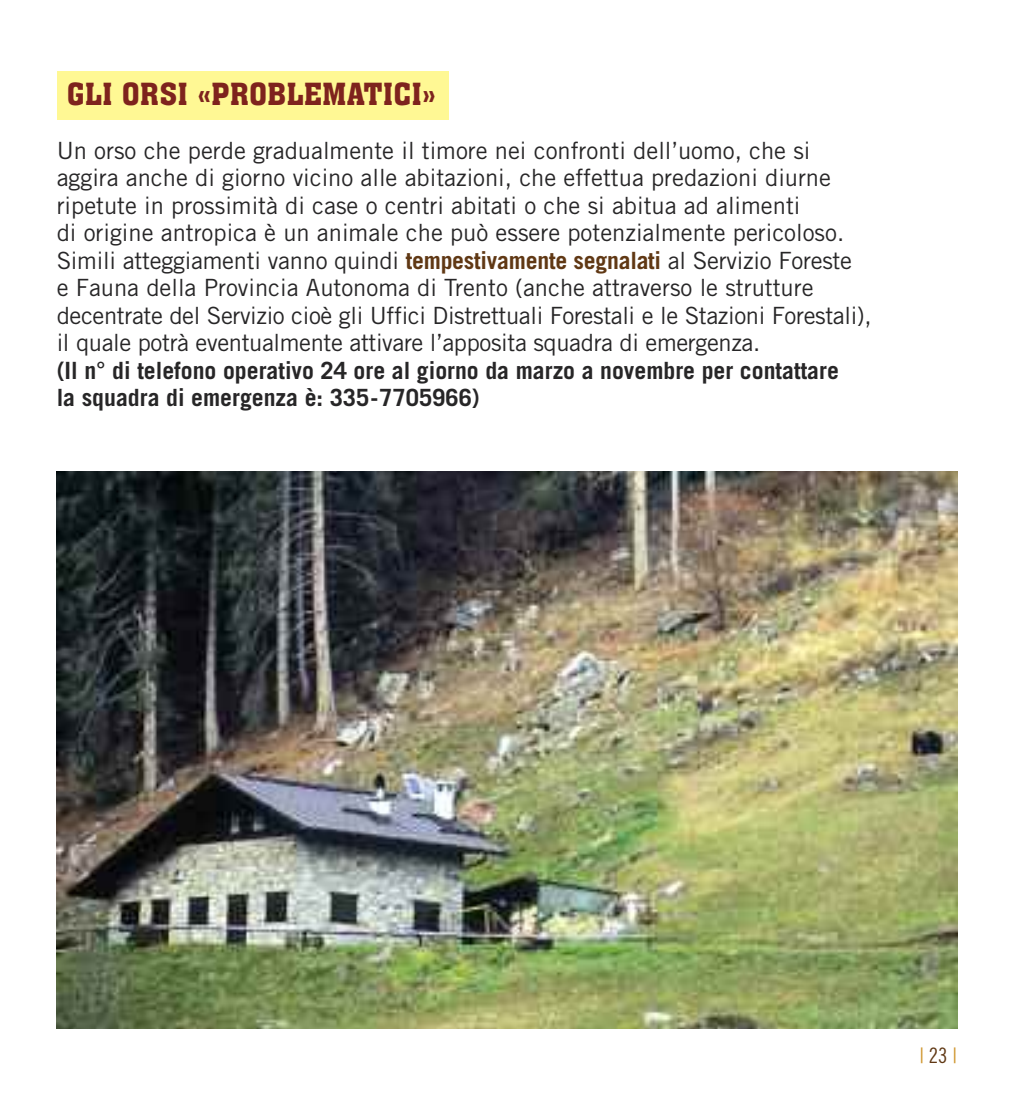
<style>
.page{position:relative;width:1028px;height:1099px;background:#fff}
.page>*{position:absolute;margin:0;border:0;box-sizing:border-box;transform-origin:0 0}
.t1{font:30px "Aachen BT";color:#7e231d}
.t2{font:23.75px/27.5px "Trade Gothic";color:#272627}
.t3{font:700 23.75px/27.5px "Trade Gothic";color:#272627}
.t4{font:21.25px "Trade Gothic Cond Eighteen";color:#d19833}
.s1{font-weight:700;color:#603814}
.s2{color:#603814}
</style>
<div class="page">
<div style="left:57px;top:71px;width:391px;height:49px;background:#fff894"></div>
<img style="left:57px;top:471px;width:900px;height:557px">
<p class="t1" style="left:67px;top:82px;width:371px">GLI ORSI «PROBLEMATICI»</p>
<p class="t2" style="left:57px;top:139px;width:816px">Un orso che perde gradualmente il timore nei confronti dell’uomo, che si aggira anche di giorno vicino alle abitazioni, che effettua predazioni diurne ripetute in prossimità di case o centri abitati o che si abitua ad alimenti<br>di origine antropica è un animale che può essere potenzialmente pericoloso.<br>Simili atteggiamenti vanno quindi <span class="s1">tempestivamente segnalati</span> al Servizio Foreste<br>e Fauna della Provincia Autonoma di Trento (anche attraverso le strutture decentrate del Servizio cioè gli Uffici Distrettuali Forestali e le Stazioni Forestali), il quale potrà eventualmente attivare l’apposita squadra di emergenza.</p>
<p class="t3" style="left:57px;top:359px;width:783px">(Il n° di telefono operativo 24 ore al giorno da marzo a novembre per contattare la squadra di emergenza è: 335-7705966)</p>
<p class="t4" style="left:919px;top:1047px;width:39px">|<span class="s2">23</span>|</p>
</div>
